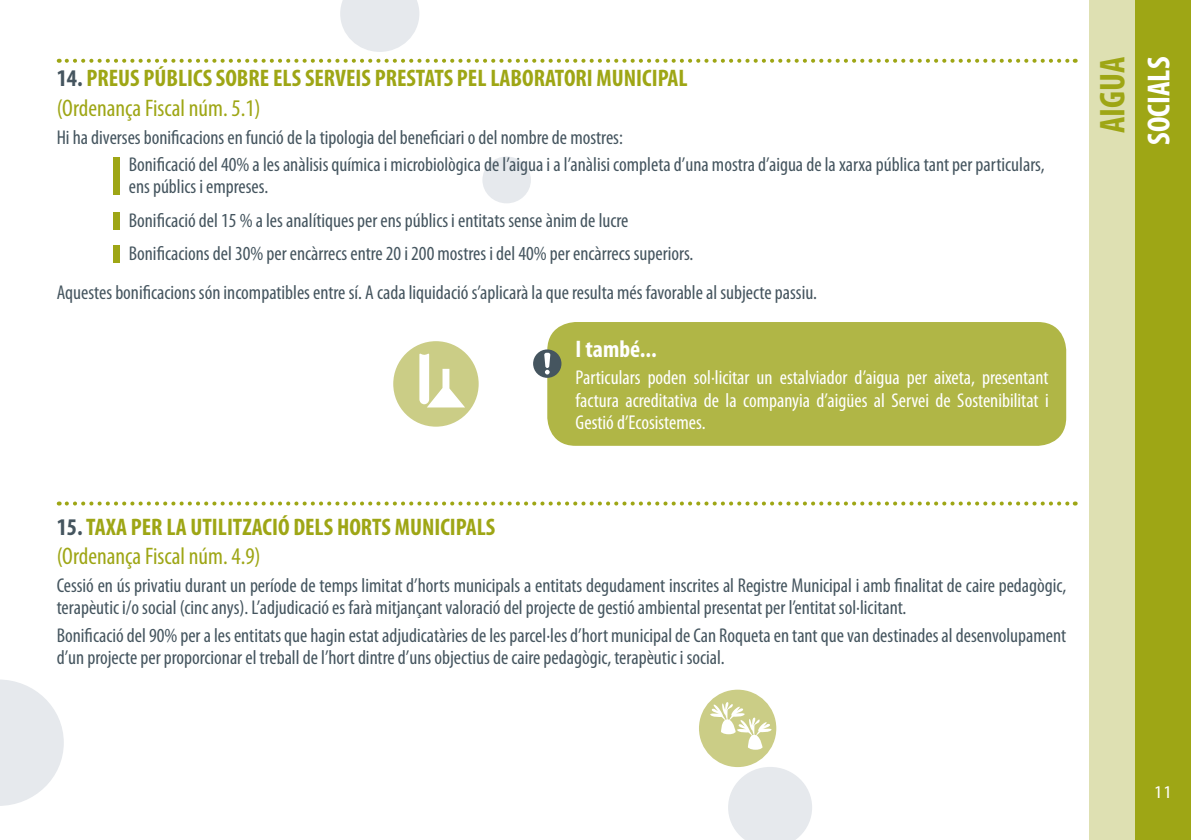
<style>
.page{position:relative;width:1191px;height:840px;background:#fff}
.page>*{position:absolute;margin:0;border:0;box-sizing:border-box;transform-origin:0 0}
.titul_gran{font:700 condensed 36px "Myriad Pro";color:#9ea615}
.titul_gran-2{font:700 condensed 32px "Myriad Pro";color:#fff}
.subtituls{font:700 condensed 24px "Myriad Pro";color:#9ea615}
.subtituls-2{font:condensed 24px "Myriad Pro";color:#9ea615}
.subtituls-3{font:700 condensed 24px "Myriad Pro";color:#fff}
.text{font:condensed 20px/22px "Myriad Pro";color:#45555f}
.subtituls-4{font:condensed 20px/22px "Myriad Pro";color:#fff;text-align:justify}
.subtituls-5{font:18px "Myriad Pro";color:#fff}
.s1{color:#45555f}
</style>
<div class="page">
<svg style="left:0;top:679px;width:64px;height:126px"></svg>
<svg style="left:340px;top:0;width:79px;height:52px"></svg>
<div style="left:482px;top:156px;width:49px;height:47px;background:#e6e9ed;border-radius:50%"></div>
<svg style="left:728px;top:766px;width:84px;height:73px"></svg>
<div style="left:547px;top:322px;width:519px;height:123px;background:#b0b646;border-radius:28px"></div>
<div style="left:1134px;top:0;width:57px;height:839px;background:#9ea615"></div>
<div style="left:1089px;top:0;width:45px;height:839px;background:#dee0b2"></div>
<div style="left:113px;top:157px;width:7px;height:37px;background:#9ea615"></div>
<div style="left:113px;top:212px;width:7px;height:17px;background:#9ea615"></div>
<div style="left:113px;top:245px;width:7px;height:17px;background:#9ea615"></div>
<svg style="left:67px;top:59px;width:1008px;height:4px"></svg>
<svg style="left:67px;top:501px;width:1008px;height:4px"></svg>
<div style="left:533px;top:349px;width:28px;height:28px;background:#45555f;border-radius:50%"></div>
<svg style="left:544px;top:352px;width:6px;height:22px"></svg>
<div style="left:699px;top:689px;width:77px;height:77px;background:#cbcd86;border-radius:50%"></div>
<svg style="left:709px;top:701px;width:63px;height:48px"></svg>
<div style="left:393px;top:341px;width:85px;height:85px;background:#cbcd86;border-radius:50%"></div>
<svg style="left:419px;top:352px;width:46px;height:55px"></svg>
<p class="subtituls" style="left:57px;top:63px;width:632px"><span class="s1">14.</span> PREUS PÚBLICS SOBRE ELS SERVEIS PRESTATS PEL LABORATORI MUNICIPAL</p>
<p class="subtituls-2" style="left:57px;top:93px;width:205px">(Ordenança Fiscal núm. 5.1)</p>
<p class="text" style="left:57px;top:126px;width:567px">Hi ha diverses bonificacions en funció de la tipologia del beneficiari o del nombre de mostres:</p>
<p class="text" style="left:129px;top:153px;width:917px">Bonificació del 40% a les anàlisis química i microbiològica de l’aigua i a l’anàlisi completa d’una mostra d’aigua de la xarxa pública tant per particulars, ens públics i empreses.</p>
<p class="text" style="left:129px;top:209px;width:501px">Bonificació del 15 % a les analítiques per ens públics i entitats sense ànim de lucre</p>
<p class="text" style="left:129px;top:242px;width:566px">Bonificacions del 30% per encàrrecs entre 20 i 200 mostres i del 40% per encàrrecs superiors.</p>
<p class="text" style="left:57px;top:281px;width:762px">Aquestes bonificacions són incompatibles entre sí. A cada liquidació s’aplicarà la que resulta més favorable al subjecte passiu.</p>
<p class="subtituls-3" style="left:575px;top:333px;width:82px">I també...</p>
<p class="subtituls-4" style="left:575px;top:366px;width:474px">Particulars poden sol·licitar un estalviador d’aigua per aixeta, presentant factura acreditativa de la companyia d’aigües al Servei de Sostenibilitat i Gestió d’Ecosistemes.</p>
<p class="titul_gran" style="left:1090px;top:133px;width:78px;rotate:-90deg">AIGUA</p>
<p class="titul_gran-2" style="left:1139px;top:145px;width:89px;rotate:-90deg">SOCIALS</p>
<p class="subtituls" style="left:57px;top:511px;width:440px"><span class="s1">15.</span> TAXA PER LA UTILITZACIÓ DELS HORTS MUNICIPALS</p>
<p class="subtituls-2" style="left:57px;top:541px;width:205px">(Ordenança Fiscal núm. 4.9)</p>
<p class="text" style="left:57px;top:574px;width:1011px">Cessió en ús privatiu durant un període de temps limitat d’horts municipals a entitats degudament inscrites al Registre Municipal i amb finalitat de caire pedagògic, terapèutic i/o social (cinc anys). L’adjudicació es farà mitjançant valoració del projecte de gestió ambiental presentat per l’entitat sol·licitant.</p>
<p class="text" style="left:57px;top:623px;width:1011px">Bonificació del 90% per a les entitats que hagin estat adjudicatàries de les parcel·les d’hort municipal de Can Roqueta en tant que van destinades al desenvolupament d’un projecte per proporcionar el treball de l’hort dintre d’uns objectius de caire pedagògic, terapèutic i social.</p>
<p class="subtituls-5" style="left:1154px;top:780px;width:20px">11</p>
</div>
